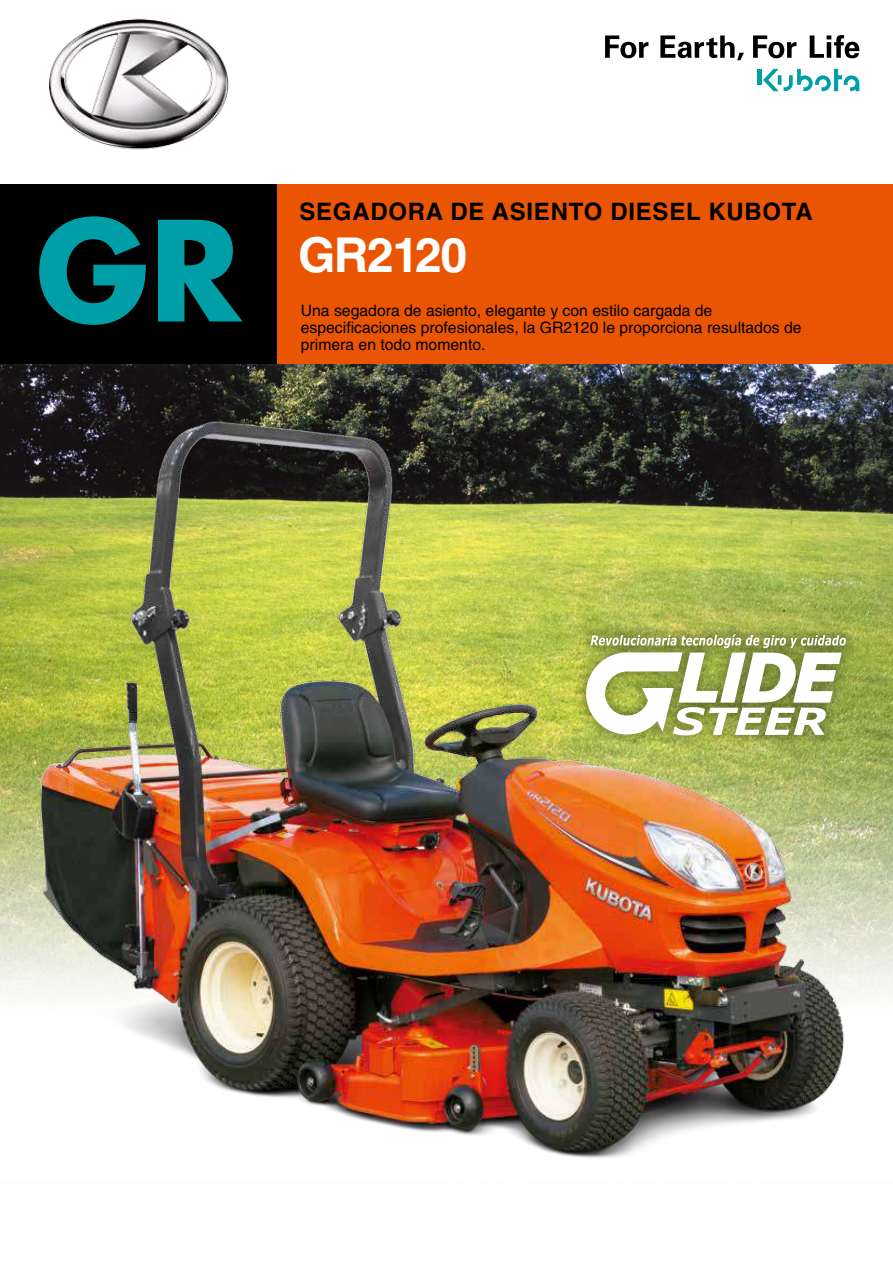
<style>
.page{position:relative;width:893px;height:1263px;background:#fff}
.page>*{position:absolute;margin:0;border:0;box-sizing:border-box;transform-origin:0 0}
.t1{font:700 135px "Futura";color:#009fa8}
.t2{font:700 48px "Helvetica";letter-spacing:-.03em;color:#fff}
.t3{font:700 24px "Helvetica";letter-spacing:.03em;color:#000}
.t4{font:15.75px/17.2px "Helvetica";color:#000}
</style>
<div class="page">
<img style="left:0;top:364px;width:893px;height:637px">
<img style="left:29px;top:405px;width:842px;height:753px">
<div style="left:572px;top:621px;width:287px;height:128px;background:#000;opacity:.3"></div>
<svg style="left:586px;top:634px;width:260px;height:101px"></svg>
<div style="left:3px;top:184px;width:890px;height:180px;background:#ea5504"></div>
<div style="left:0;top:184px;width:277px;height:180px;background:#000"></div>
<hr style="left:758px;top:69px;width:4px;height:16px;background:#009fa8">
<svg style="left:763px;top:69px;width:96px;height:22px"></svg>
<svg style="left:753px;top:35px;width:43px;height:23px"></svg>
<svg style="left:605px;top:35px;width:43px;height:23px"></svg>
<svg style="left:660px;top:35px;width:84px;height:25px"></svg>
<svg style="left:810px;top:35px;width:49px;height:23px"></svg>
<img style="left:49px;top:18px;width:180px;height:132px">
<h1 class="t1" style="left:36px;top:177px;width:207px">GR</h1>
<h3 class="t3" style="left:299px;top:197px;width:515px">SEGADORA DE ASIENTO DIESEL KUBOTA</h3>
<h2 class="t2" style="left:298px;top:226px;width:171px">GR2120</h2>
<p class="t4" style="left:301px;top:301px;width:502px">Una segadora de asiento, elegante y con estilo cargada de especificaciones profesionales, la GR2120 le proporciona resultados de primera en todo momento.</p>
</div>
